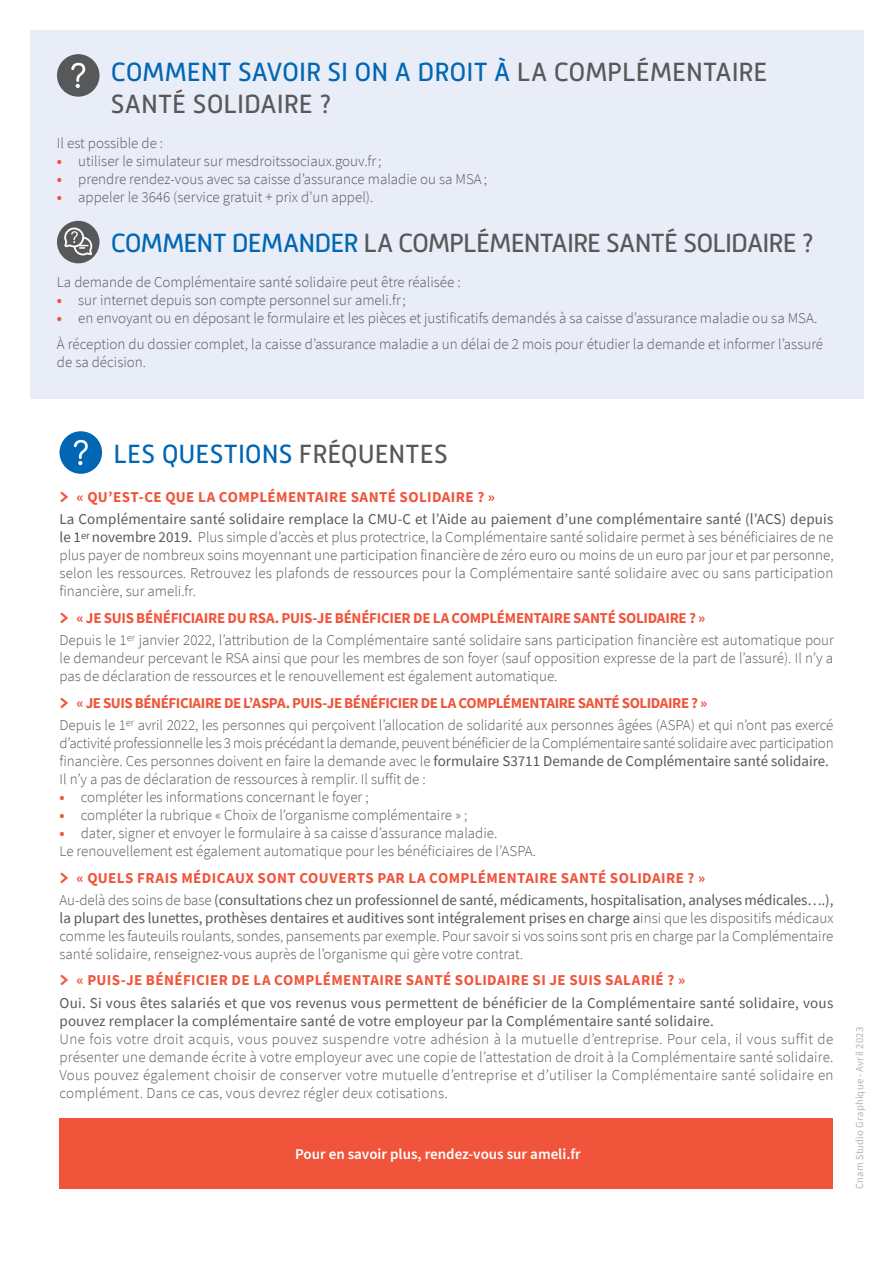
<style>
.page{position:relative;width:893px;height:1263px;background:#fff}
.page>*{position:absolute;margin:0;border:0;box-sizing:border-box;transform-origin:0 0}
.Titre_2{font:27px/31.5px "Mic 32 New";letter-spacing:-.015em;color:#57585a}
.Titre_2-2{font:27px "Mic 32 New";letter-spacing:-.035em;color:#57585a}
.Titre_2-3{font:27px "Mic 32 New";letter-spacing:-.005em;color:#0166b3}
.Texte_courant{font:300 15px/18px "Source Sans Pro";color:#57585a;text-align:justify}
.Texte_courant-2{font:15px/18px "Source Sans Pro";letter-spacing:.01em;color:#57585a}
.t1{font:700 15px "Source Sans Pro";letter-spacing:.02em;color:#f0543a}
.t2{font:700 15px "Source Sans Pro";letter-spacing:-.03em;color:#f0543a}
.t3{font:700 15px "Source Sans Pro";letter-spacing:-.02em;color:#f0543a}
.texte_courant_gras_b{font:600 15px "Source Sans Pro";color:#fff}
.Note{font:10.65px "Source Sans Pro";letter-spacing:.02em;color:#b2b3b7}
.s1{color:#0166b3}
.s2{font-weight:700;color:#f0543a}
.s3{color:#57585a}
.s4{font-family:"Mic 32 New";font-size:18px}
.s5{font-weight:400}
</style>
<div class="page">
<div style="left:30px;top:30px;width:833px;height:368px;background:#e8edf7"></div>
<div style="left:60px;top:1118px;width:773px;height:71px;background:#f0543a"></div>
<div style="left:57px;top:54px;width:42px;height:43px;background:#57585a;border-radius:50%"></div>
<svg style="left:71px;top:63px;width:14px;height:25px"></svg>
<div style="left:57px;top:221px;width:42px;height:42px;background:#57585a;border-radius:50%"></div>
<svg style="left:64px;top:228px;width:28px;height:27px"></svg>
<div style="left:60px;top:431px;width:42px;height:43px;background:#0166b3;border-radius:50%"></div>
<svg style="left:74px;top:440px;width:14px;height:25px"></svg>
<p class="Titre_2" style="left:111px;top:56px;width:658px"><span class="s1">COMMENT SAVOIR SI ON A DROIT À</span> LA COMPLÉMENTAIRE<br>SANTÉ SOLIDAIRE ?</p>
<p class="Texte_courant" style="left:57px;top:134px;width:108px">Il est possible de :</p>
<p class="Texte_courant" style="left:57px;top:152px;width:326px"><span class="s2">•</span> utiliser le simulateur sur mesdroitssociaux.gouv.fr;</p>
<p class="Texte_courant" style="left:57px;top:170px;width:431px"><span class="s2">•</span> prendre rendez-vous avec sa caisse d’assurance maladie ou sa MSA;</p>
<p class="Texte_courant" style="left:57px;top:188px;width:318px"><span class="s2">•</span> appeler le 3646 (service gratuit + prix d’un appel).</p>
<p class="Titre_2-2" style="left:111px;top:227px;width:704px"><span class="s1">COMMENT DEMANDER</span> LA COMPLÉMENTAIRE SANTÉ SOLIDAIRE ?</p>
<p class="Texte_courant" style="left:57px;top:273px;width:405px">La demande de Complémentaire santé solidaire peut être réalisée :</p>
<p class="Texte_courant" style="left:57px;top:291px;width:350px"><span class="s2">•</span> sur internet depuis son compte personnel sur ameli.fr;</p>
<p class="Texte_courant" style="left:57px;top:309px;width:762px"><span class="s2">•</span> en envoyant ou en déposant le formulaire et les pièces et justificatifs demandés à sa caisse d’assurance maladie ou sa MSA.</p>
<p class="Texte_courant" style="left:57px;top:335px;width:768px">À réception du dossier complet, la caisse d’assurance maladie a un délai de 2 mois pour étudier la demande et informer l’assuré de sa décision.</p>
<p class="Titre_2-3" style="left:114px;top:438px;width:336px">LES QUESTIONS <span class="s3">FRÉQUENTES</span></p>
<p class="t1" style="left:60px;top:487px;width:437px"><span class="s4">&gt;</span> « QU’EST-CE QUE LA COMPLÉMENTAIRE SANTÉ SOLIDAIRE ? »</p>
<p class="Texte_courant" style="left:60px;top:510px;width:776px"><span class="s5">La Complémentaire santé solidaire remplace la CMU-C et l’Aide au paiement d’une complémentaire santé (l’ACS) depuis le 1</span><sup>er</sup> <span class="s5">novembre 2019.</span> Plus simple d’accès et plus protectrice, la Complémentaire santé solidaire permet à ses bénéficiaires de ne plus payer de nombreux soins moyennant une participation financière de zéro euro ou moins de un euro par jour et par personne, selon les ressources. Retrouvez les plafonds de ressources pour la Complémentaire santé solidaire avec ou sans participation financière, sur ameli.fr.</p>
<p class="t3" style="left:60px;top:608px;width:647px"><span class="s4">&gt;</span> « JE SUIS BÉNÉFICIAIRE DU RSA. PUIS-JE BÉNÉFICIER DE LA COMPLÉMENTAIRE SANTÉ SOLIDAIRE ? »</p>
<p class="Texte_courant" style="left:60px;top:631px;width:776px">Depuis le 1<sup>er</sup> janvier 2022, l’attribution de la Complémentaire santé solidaire sans participation financière est automatique pour le demandeur percevant le RSA ainsi que pour les membres de son foyer (sauf opposition expresse de la part de l’assuré). Il n’y a pas de déclaration de ressources et le renouvellement est également automatique.</p>
<p class="t2" style="left:60px;top:693px;width:649px"><span class="s4">&gt;</span> « JE SUIS BÉNÉFICIAIRE DE L’ASPA. PUIS-JE BÉNÉFICIER DE LA COMPLÉMENTAIRE SANTÉ SOLIDAIRE ? »</p>
<p class="Texte_courant" style="left:60px;top:716px;width:776px">Depuis le 1<sup>er</sup> avril 2022, les personnes qui perçoivent l’allocation de solidarité aux personnes âgées (ASPA) et qui n’ont pas exercé d’activité professionnelle les 3 mois précédant la demande, peuvent bénéficier de la Complémentaire santé solidaire avec participation financière. Ces personnes doivent en faire la demande avec le <span class="s5">formulaire S3711 Demande de Complémentaire santé solidaire.</span></p>
<p class="Texte_courant" style="left:60px;top:770px;width:368px">Il n’y a pas de déclaration de ressources à remplir. Il suffit de :</p>
<p class="Texte_courant" style="left:60px;top:788px;width:311px"><span class="s2">•</span> compléter les informations concernant le foyer ;</p>
<p class="Texte_courant" style="left:60px;top:806px;width:409px"><span class="s2">•</span> compléter la rubrique « Choix de l’organisme complémentaire » ;</p>
<p class="Texte_courant" style="left:60px;top:824px;width:439px"><span class="s2">•</span> dater, signer et envoyer le formulaire à sa caisse d’assurance maladie.</p>
<p class="Texte_courant" style="left:60px;top:842px;width:478px">Le renouvellement est également automatique pour les bénéficiaires de l’ASPA.</p>
<p class="t1" style="left:60px;top:867px;width:647px"><span class="s4">&gt;</span> « QUELS FRAIS MÉDICAUX SONT COUVERTS PAR LA COMPLÉMENTAIRE SANTÉ SOLIDAIRE ? »</p>
<p class="Texte_courant" style="left:60px;top:891px;width:775px">Au-delà des soins de base <span class="s5">(consultations chez un professionnel de santé, médicaments, hospitalisation, analyses médicales….), la plupart des lunettes, prothèses dentaires et auditives sont intégralement prises en charge a</span>insi que les dispositifs médicaux comme les fauteuils roulants, sondes, pansements par exemple. Pour savoir si vos soins sont pris en charge par la Complémentaire santé solidaire, renseignez-vous auprès de l’organisme qui gère votre contrat.</p>
<p class="t1" style="left:60px;top:970px;width:627px"><span class="s4">&gt;</span> « PUIS-JE BÉNÉFICIER DE LA COMPLÉMENTAIRE SANTÉ SOLIDAIRE SI JE SUIS SALARIÉ ? »</p>
<p class="Texte_courant-2" style="left:60px;top:993px;width:775px">Oui. Si vous êtes salariés et que vos revenus vous permettent de bénéficier de la Complémentaire santé solidaire, vous pouvez remplacer la complémentaire santé de votre employeur par la Complémentaire santé solidaire.</p>
<p class="Texte_courant" style="left:60px;top:1029px;width:775px">Une fois votre droit acquis, vous pouvez suspendre votre adhésion à la mutuelle d’entreprise. Pour cela, il vous suffit de présenter une demande écrite à votre employeur avec une copie de l’attestation de droit à la Complémentaire santé solidaire.<br>Vous pouvez également choisir de conserver votre mutuelle d’entreprise et d’utiliser la Complémentaire santé solidaire en complément. Dans ce cas, vous devrez régler deux cotisations.</p>
<p class="Note" style="left:853px;top:1189px;width:163px;rotate:-90deg">Cnam Studio Graphique - Avril 2023</p>
<p class="texte_courant_gras_b" style="left:295px;top:1144px;width:287px">Pour en savoir plus, rendez-vous sur ameli.fr</p>
</div>
